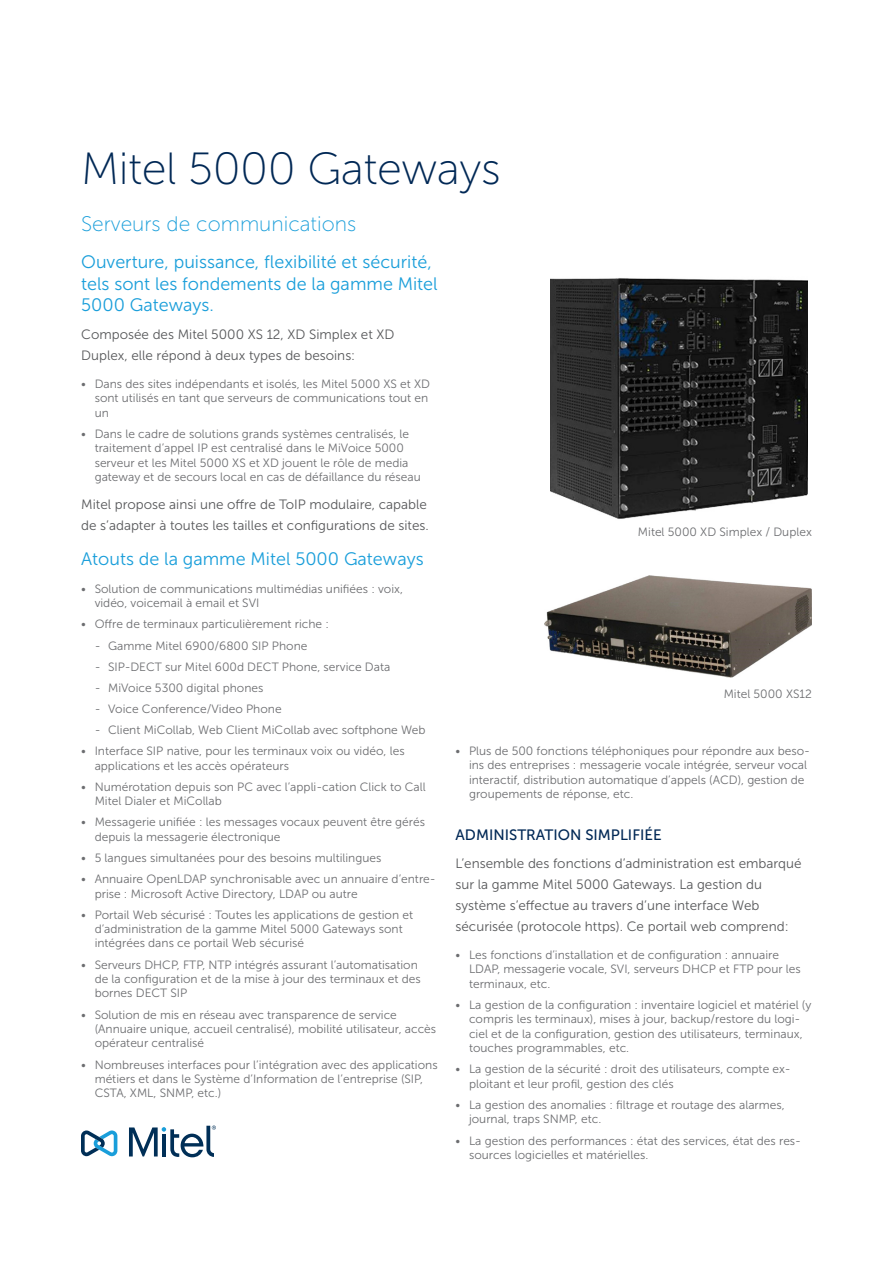
<style>
.page{position:relative;width:893px;height:1263px;background:#fff}
.page>*{position:absolute;margin:0;border:0;box-sizing:border-box;transform-origin:0 0}
.Main_Heading{font:45px "Museo Sans 100";letter-spacing:-.01em;color:#002855}
.Title_Subhead-Light{font:21px "Museo Sans 100";color:#199eda}
.Body_subhead_1{font:18px/21.6px "Museo Sans 300";color:#199eda}
.body_text{font:18px "Museo Sans 300";color:#199eda}
.Body_subhead_2{font:15px "Museo Sans 500";color:#002855}
.body_text-2{font:13.5px/21px "Museo Sans 300";color:#57585a}
.Main_Key_Feature_lis{font:12px/14.4px "Museo Sans 300";color:#6c6d70}
</style>
<div class="page">
<svg style="left:81px;top:1130px;width:36px;height:26px"></svg>
<svg style="left:129px;top:1125px;width:87px;height:32px"></svg>
<img style="left:550px;top:278px;width:257px;height:241px">
<img style="left:544px;top:576px;width:268px;height:101px">
<p class="Main_Heading" style="left:81px;top:144px;width:421px">Mitel 5000 Gateways</p>
<p class="Title_Subhead-Light" style="left:81px;top:212px;width:277px">Serveurs de communications</p>
<p class="Body_subhead_1" style="left:81px;top:251px;width:358px">Ouverture, puissance, flexibilité et sécurité, tels sont les fondements de la gamme Mitel<br>5000 Gateways.</p>
<p class="body_text-2" style="left:81px;top:324px;width:315px">Composée des Mitel 5000 XS 12, XD Simplex et XD<br>Duplex, elle répond à deux types de besoins:</p>
<p class="Main_Key_Feature_lis" style="left:95px;top:377px;width:337px;text-indent:-14px">• Dans des sites indépendants et isolés, les Mitel 5000 XS et XD sont utilisés en tant que serveurs de communications tout en un</p>
<p class="Main_Key_Feature_lis" style="left:95px;top:427px;width:328px;text-indent:-14px">• Dans le cadre de solutions grands systèmes centralisés, le traitement d’appel IP est centralisé dans le MiVoice 5000 serveur et les Mitel 5000 XS et XD jouent le rôle de media gateway et de secours local en cas de défaillance du réseau</p>
<p class="body_text-2" style="left:81px;top:494px;width:349px">Mitel propose ainsi une offre de ToIP modulaire, capable de s’adapter à toutes les tailles et configurations de sites.</p>
<p class="body_text" style="left:81px;top:549px;width:344px">Atouts de la gamme Mitel 5000 Gateways</p>
<p class="Main_Key_Feature_lis" style="left:95px;top:582px;width:310px;text-indent:-14px">• Solution de communications multimédias unifiées : voix, vidéo, voicemail à email et SVI</p>
<p class="Main_Key_Feature_lis" style="left:81px;top:617px;width:249px">• Offre de terminaux particulièrement riche :</p>
<p class="Main_Key_Feature_lis" style="left:95px;top:638px;width:214px">- Gamme Mitel 6900/6800 SIP Phone</p>
<p class="Main_Key_Feature_lis" style="left:95px;top:659px;width:297px">- SIP-DECT sur Mitel 600d DECT Phone, service Data</p>
<p class="Main_Key_Feature_lis" style="left:95px;top:681px;width:170px">- MiVoice 5300 digital phones</p>
<p class="Main_Key_Feature_lis" style="left:95px;top:702px;width:188px">- Voice Conference/Video Phone</p>
<p class="Main_Key_Feature_lis" style="left:95px;top:723px;width:332px">- Client MiCollab, Web Client MiCollab avec softphone Web</p>
<p class="Main_Key_Feature_lis" style="left:95px;top:744px;width:311px;text-indent:-14px">• Interface SIP native, pour les terminaux voix ou vidéo, les applications et les accès opérateurs</p>
<p class="Main_Key_Feature_lis" style="left:95px;top:780px;width:332px;text-indent:-14px">• Numérotation depuis son PC avec l’appli-cation Click to Call<br>Mitel Dialer et MiCollab</p>
<p class="Main_Key_Feature_lis" style="left:95px;top:815px;width:332px;text-indent:-14px">• Messagerie unifiée : les messages vocaux peuvent être gérés depuis la messagerie électronique</p>
<p class="Main_Key_Feature_lis" style="left:81px;top:851px;width:302px">• 5 langues simultanées pour des besoins multilingues</p>
<p class="Main_Key_Feature_lis" style="left:95px;top:872px;width:343px;text-indent:-14px">• Annuaire OpenLDAP synchronisable avec un annuaire d’entre&shy;prise : Microsoft Active Directory, LDAP ou autre</p>
<p class="Main_Key_Feature_lis" style="left:95px;top:907px;width:320px;text-indent:-14px">• Portail Web sécurisé : Toutes les applications de gestion et d’administration de la gamme Mitel 5000 Gateways sont intégrées dans ce portail Web sécurisé</p>
<p class="Main_Key_Feature_lis" style="left:95px;top:957px;width:328px;text-indent:-14px">• Serveurs DHCP, FTP, NTP intégrés assurant l’automatisation de la configuration et de la mise à jour des terminaux et des bornes DECT SIP</p>
<p class="Main_Key_Feature_lis" style="left:95px;top:1007px;width:343px;text-indent:-14px">• Solution de mis en réseau avec transparence de service (Annuaire unique, accueil centralisé), mobilité utilisateur, accès opérateur centralisé</p>
<p class="Main_Key_Feature_lis" style="left:95px;top:1057px;width:344px;text-indent:-14px">• Nombreuses interfaces pour l’intégration avec des applications métiers et dans le Système d’Information de l’entreprise (SIP,<br>CSTA, XML, SNMP, etc.)</p>
<p class="Main_Key_Feature_lis" style="left:638px;top:525px;width:175px">Mitel 5000 XD Simplex / Duplex</p>
<p class="Main_Key_Feature_lis" style="left:724px;top:687px;width:90px">Mitel 5000 XS12</p>
<p class="Main_Key_Feature_lis" style="left:469px;top:744px;width:343px;text-indent:-14px">• Plus de 500 fonctions téléphoniques pour répondre aux beso&shy;ins des entreprises : messagerie vocale intégrée, serveur vocal interactif, distribution automatique d’appels (ACD), gestion de groupements de réponse, etc.</p>
<p class="Body_subhead_2" style="left:455px;top:827px;width:208px">ADMINISTRATION SIMPLIFIÉE</p>
<p class="body_text-2" style="left:455px;top:853px;width:348px">L’ensemble des fonctions d’administration est embarqué sur la gamme Mitel 5000 Gateways. La gestion du système s’effectue au travers d’une interface Web sécurisée (protocole https). Ce portail web comprend:</p>
<p class="Main_Key_Feature_lis" style="left:469px;top:948px;width:333px;text-indent:-14px">• Les fonctions d’installation et de configuration : annuaire<br>LDAP, messagerie vocale, SVI, serveurs DHCP et FTP pour les terminaux, etc.</p>
<p class="Main_Key_Feature_lis" style="left:469px;top:998px;width:344px;text-indent:-14px">• La gestion de la configuration : inventaire logiciel et matériel (y compris les terminaux), mises à jour, backup/restore du logi&shy;ciel et de la configuration, gestion des utilisateurs, terminaux, touches programmables, etc.</p>
<p class="Main_Key_Feature_lis" style="left:469px;top:1062px;width:323px;text-indent:-14px">• La gestion de la sécurité : droit des utilisateurs, compte ex&shy;ploitant et leur profil, gestion des clés</p>
<p class="Main_Key_Feature_lis" style="left:469px;top:1098px;width:317px;text-indent:-14px">• La gestion des anomalies : filtrage et routage des alarmes, journal, traps SNMP, etc.</p>
<p class="Main_Key_Feature_lis" style="left:469px;top:1133px;width:334px;text-indent:-14px">• La gestion des performances : état des services, état des res&shy;sources logicielles et matérielles.</p>
</div>
